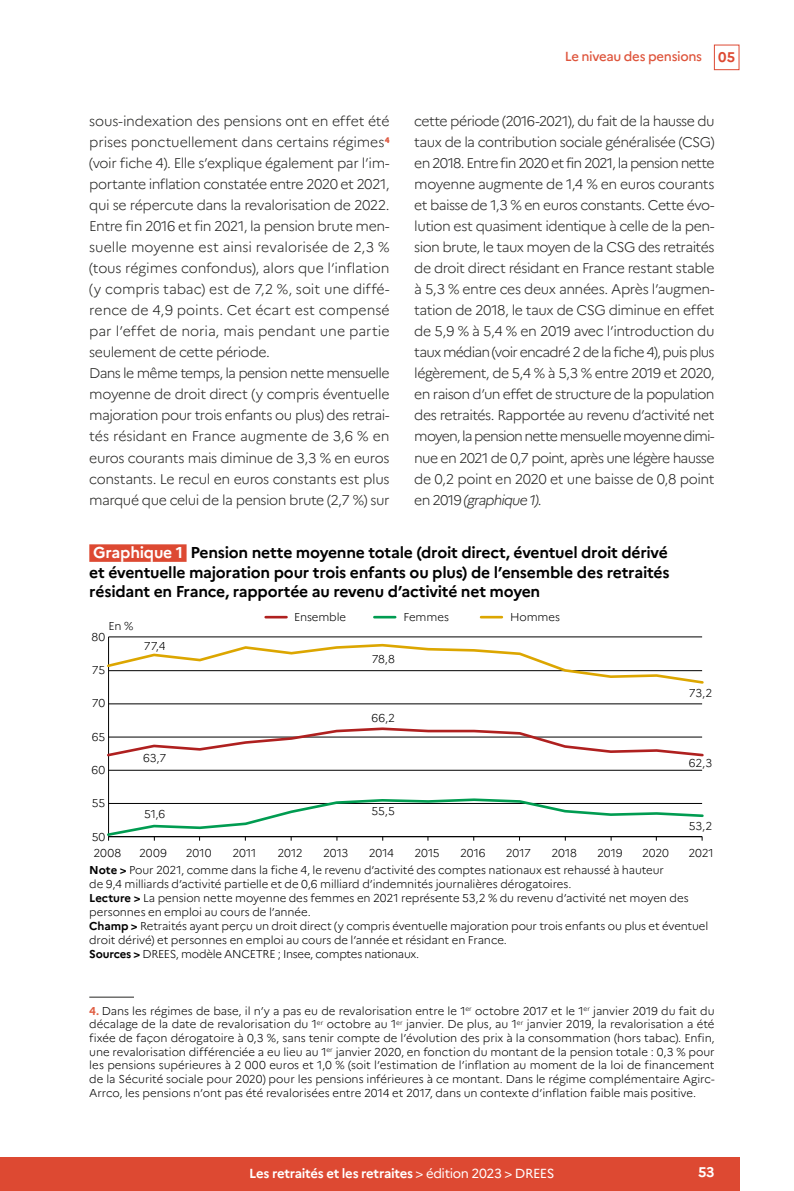
<style>
.page{position:relative;width:794px;height:1191px;background:#fff}
.page>*{position:absolute;margin:0;border:0;box-sizing:border-box;transform-origin:0 0}
.t1{font:700 15.75px/19.2px "Marianne";letter-spacing:-.015em;color:#000;text-align:justify}
.t2{font:300 14px/21px "Marianne";letter-spacing:-.025em;color:#252523}
.t3{font:700 14px "Marianne";color:#fff}
.t4{font:700 13.12px "Marianne";letter-spacing:-.025em;color:#fff}
.t5{font:500 13.12px "Marianne";letter-spacing:-.025em;color:#de543b}
.t6{font:300 11.38px/14px "Marianne";letter-spacing:-.01em;color:#000}
.s1{font-weight:700;font-size:14px;color:#dd4932}
.s2{font-style:italic}
.s3{color:#fff}
.s4{font-weight:700}
.s5{font-weight:700;color:#e05e43}
.s6{font-weight:400}
</style>
<div class="page">
<div style="left:714px;top:45px;width:25px;height:25px;border:1px solid #dd4932"></div>
<div style="left:0;top:1157px;width:739px;height:34px;background:#dd4932"></div>
<div style="left:89px;top:544px;width:98px;height:18px;background:#dd4932"></div>
<hr style="left:266px;top:616px;width:20px;height:2px;background:#af201f">
<hr style="left:374px;top:616px;width:21px;height:2px;background:#009c51">
<hr style="left:481px;top:616px;width:21px;height:2px;background:#dca600">
<hr style="left:109px;top:770px;width:593px;height:1px;background:#000">
<hr style="left:109px;top:703px;width:593px;height:1px;background:#000">
<hr style="left:109px;top:636px;width:593px;height:1px;background:#000">
<hr style="left:108px;top:637px;width:1px;height:199px;background:#000">
<svg style="left:107px;top:726px;width:597px;height:32px"></svg>
<svg style="left:107px;top:797px;width:597px;height:43px"></svg>
<svg style="left:107px;top:642px;width:597px;height:43px"></svg>
<hr style="left:89px;top:996px;width:45px;height:1px;background:#252523">
<p class="t5" style="left:565px;top:49px;width:172px">Le niveau des pensions <span class="s1">05</span></p>
<p class="t2" style="left:89px;top:111px;width:302px">sous-indexation des pensions ont en effet été prises ponctuellement dans certains régimes<sup>4 </sup>(voir fiche 4). Elle s’explique également par l’im&shy;portante inflation constatée entre 2020 et 2021, qui se répercute dans la revalorisation de 2022.<br>Entre fin 2016 et fin 2021, la pension brute men&shy;suelle moyenne est ainsi revalorisée de 2,3 % (tous régimes confondus), alors que l’inflation (y compris tabac) est de 7,2 %, soit une diffé&shy;rence de 4,9 points. Cet écart est compensé par l’effet de noria, mais pendant une partie seulement de cette période.<br>Dans le même temps, la pension nette mensuelle moyenne de droit direct (y compris éventuelle majoration pour trois enfants ou plus) des retrai&shy;tés résidant en France augmente de 3,6 % en euros courants mais diminue de 3,3 % en euros constants. Le recul en euros constants est plus marqué que celui de la pension brute (2,7 %) sur</p>
<p class="t2" style="left:414px;top:111px;width:302px;text-align:justify">cette période (2016-2021), du fait de la hausse du taux de la contribution sociale généralisée (CSG) en 2018. Entre fin 2020 et fin 2021, la pension nette moyenne augmente de 1,4 % en euros courants et baisse de 1,3 % en euros constants. Cette évo&shy;lution est quasiment identique à celle de la pen&shy;sion brute, le taux moyen de la CSG des retraités de droit direct résidant en France restant stable à 5,3 % entre ces deux années. Après l’augmen&shy;tation de 2018, le taux de CSG diminue en effet de 5,9 % à 5,4 % en 2019 avec l’introduction du taux médian (voir encadré 2 de la fiche 4), puis plus légèrement, de 5,4 % à 5,3 % entre 2019 et 2020, en raison d’un effet de structure de la population des retraités. Rapportée au revenu d’activité net moyen, la pension nette mensuelle moyenne dimi&shy;nue en 2021 de 0,7 point, après une légère hausse de 0,2 point en 2020 et une baisse de 0,8 point en 2019 <span class="s2">(graphique 1)</span>.</p>
<p class="t1" style="left:89px;top:543px;width:582px"><span class="s3">Graphique 1</span> Pension nette moyenne totale (droit direct, éventuel droit dérivé et éventuelle majoration pour trois enfants ou plus) de l’ensemble des retraités résidant en France, rapportée au revenu d’activité net moyen</p>
<p class="t6" style="left:294px;top:610px;width:54px">Ensemble</p>
<p class="t6" style="left:403px;top:610px;width:47px">Femmes</p>
<p class="t6" style="left:510px;top:610px;width:51px">Hommes</p>
<p class="t6" style="left:109px;top:618px;width:26px">En %</p>
<p class="t6" style="left:92px;top:630px;width:15px">80</p>
<p class="t6" style="left:92px;top:663px;width:15px">75</p>
<p class="t6" style="left:92px;top:696px;width:15px">70</p>
<p class="t6" style="left:92px;top:729px;width:15px">65</p>
<p class="t6" style="left:92px;top:762px;width:15px">60</p>
<p class="t6" style="left:92px;top:796px;width:15px">55</p>
<p class="t6" style="left:92px;top:829px;width:15px">50</p>
<p class="t6" style="left:144px;top:638px;width:23px">77,4</p>
<p class="t6" style="left:143px;top:751px;width:25px">63,7</p>
<p class="t6" style="left:372px;top:651px;width:25px">78,8</p>
<p class="t6" style="left:371px;top:711px;width:25px">66,2</p>
<p class="t6" style="left:144px;top:807px;width:23px">51,6</p>
<p class="t6" style="left:371px;top:804px;width:25px">55,5</p>
<p class="t6" style="left:689px;top:686px;width:25px">73,2</p>
<p class="t6" style="left:689px;top:756px;width:25px">62,3</p>
<p class="t6" style="left:689px;top:819px;width:25px">53,2</p>
<p class="t6" style="left:94px;top:846px;width:29px">2008</p>
<p class="t6" style="left:139px;top:846px;width:29px">2009</p>
<p class="t6" style="left:186px;top:846px;width:27px">2010</p>
<p class="t6" style="left:232px;top:846px;width:25px">2011</p>
<p class="t6" style="left:277px;top:846px;width:27px">2012</p>
<p class="t6" style="left:323px;top:846px;width:27px">2013</p>
<p class="t6" style="left:369px;top:846px;width:27px">2014</p>
<p class="t6" style="left:414px;top:846px;width:27px">2015</p>
<p class="t6" style="left:460px;top:846px;width:27px">2016</p>
<p class="t6" style="left:506px;top:846px;width:27px">2017</p>
<p class="t6" style="left:551px;top:846px;width:27px">2018</p>
<p class="t6" style="left:597px;top:846px;width:27px">2019</p>
<p class="t6" style="left:642px;top:846px;width:28px">2020</p>
<p class="t6" style="left:688px;top:846px;width:27px">2021</p>
<p class="t6" style="left:89px;top:863px;width:620px"><span class="s4">Note &gt;</span> Pour 2021, comme dans la fiche 4, le revenu d’activité des comptes nationaux est rehaussé à hauteur<br>de 9,4 milliards d’activité partielle et de 0,6 milliard d’indemnités journalières dérogatoires.<br><span class="s4">Lecture &gt;</span> La pension nette moyenne des femmes en 2021 représente 53,2 % du revenu d’activité net moyen des personnes en emploi au cours de l’année.<br><span class="s4">Champ &gt;</span> Retraités ayant perçu un droit direct (y compris éventuelle majoration pour trois enfants ou plus et éventuel droit dérivé) et personnes en emploi au cours de l’année et résidant en France.<br><span class="s4">Sources &gt;</span> DREES, modèle ANCETRE ; Insee, comptes nationaux.</p>
<p class="t6" style="left:89px;top:1004px;width:627px;text-align:justify"><span class="s5">4.</span> Dans les régimes de base, il n’y a pas eu de revalorisation entre le 1<sup>er</sup> octobre 2017 et le 1<sup>er</sup> janvier 2019 du fait du décalage de la date de revalorisation du 1<sup>er</sup> octobre au 1<sup>er</sup> janvier. De plus, au 1<sup>er</sup> janvier 2019, la revalorisation a été fixée de façon dérogatoire à 0,3 %, sans tenir compte de l’évolution des prix à la consommation (hors tabac). Enfin, une revalorisation différenciée a eu lieu au 1<sup>er</sup> janvier 2020, en fonction du montant de la pension totale : 0,3 % pour les pensions supérieures à 2 000 euros et 1,0 % (soit l’estimation de l’inflation au moment de la loi de financement de la Sécurité sociale pour 2020) pour les pensions inférieures à ce montant. Dans le régime complémentaire Agirc-Arrco, les pensions n’ont pas été revalorisées entre 2014 et 2017, dans un contexte d’inflation faible mais positive.</p>
<p class="t4" style="left:249px;top:1165px;width:307px">Les retraités et les retraites <span class="s6">&gt; édition 2023 &gt; DREES</span></p>
<p class="t3" style="left:698px;top:1163px;width:18px">53</p>
</div>
